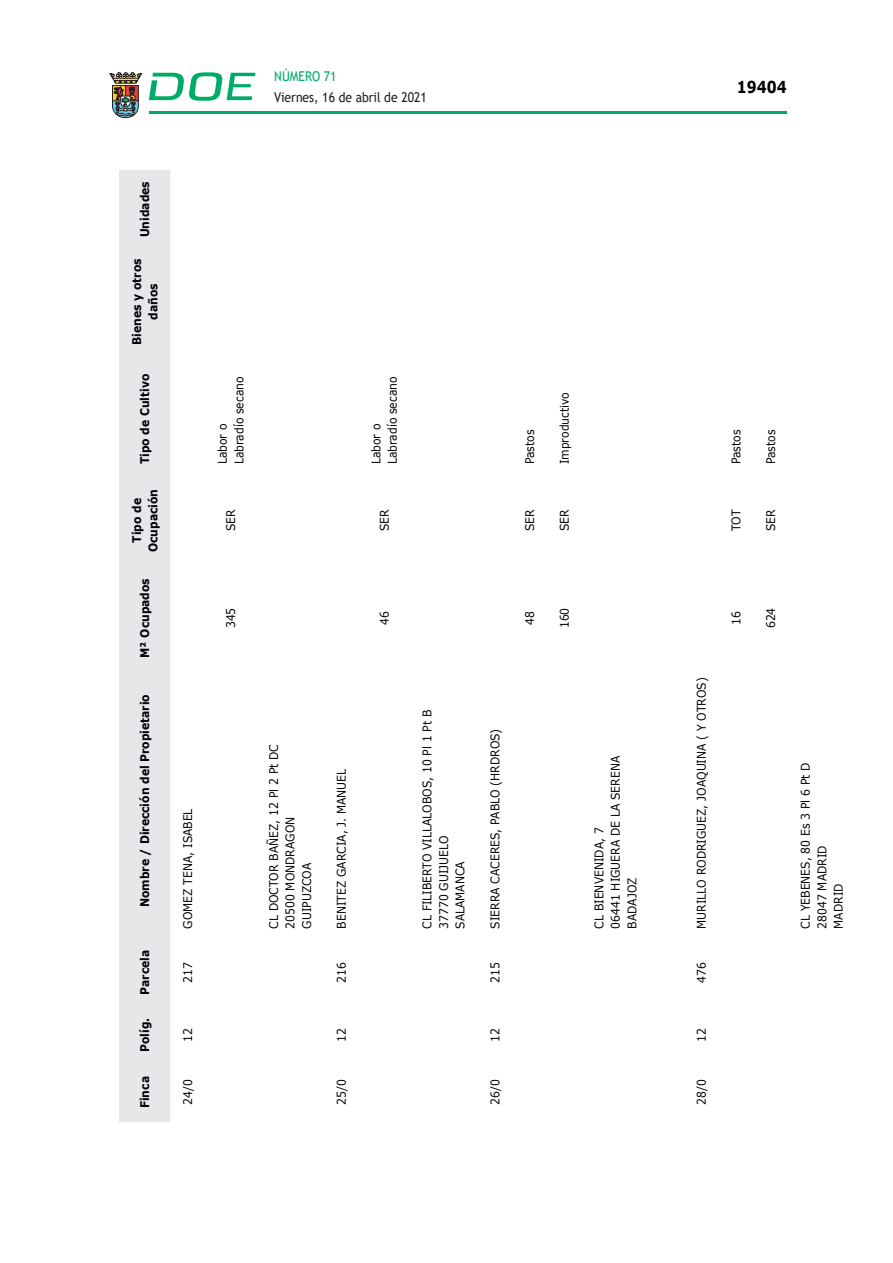
<style>
.page{position:relative;width:893px;height:1263px;background:#fff}
.page>*{position:absolute;margin:0;border:0;box-sizing:border-box;transform-origin:0 0}
.t1{font:700 16.5px "Verdana";color:#000;scale:.85 1}
.t2{font:13.5px "Trebuchet MS";color:#231f20;scale:.9 1}
.t3{font:13.5px "Trebuchet MS";color:#00ab67;scale:.9 1}
.t4{font:12px/16.5px "Verdana";color:#00000a;scale:.9 1}
.t5{font:700 12px/16.5px "Verdana";color:#00000a;text-align:center;scale:.9 1}
</style>
<div class="page">
<hr style="left:149px;top:111px;width:638px;height:3px;background:#00ab66">
<svg style="left:109px;top:72px;width:33px;height:46px"></svg>
<svg style="left:149px;top:72px;width:106px;height:29px"></svg>
<div style="left:119px;top:170px;width:51px;height:952px;background:#e6e7e9"></div>
<p class="t3" style="left:274px;top:67px;width:71px">NÚMERO 71</p>
<p class="t2" style="left:274px;top:88px;width:171px">Viernes, 16 de abril de 2021</p>
<p class="t5" style="left:136px;top:237px;width:64px;rotate:-90deg">Unidades</p>
<p class="t5" style="left:128px;top:345px;width:97px;rotate:-90deg">Bienes y otros daños</p>
<p class="t5" style="left:136px;top:464px;width:102px;rotate:-90deg">Tipo de Cultivo</p>
<p class="t5" style="left:128px;top:552px;width:72px;rotate:-90deg">Tipo de<br>Ocupación</p>
<p class="t5" style="left:136px;top:658px;width:90px;rotate:-90deg">M² Ocupados</p>
<p class="t5" style="left:136px;top:907px;width:238px;rotate:-90deg">Nombre / Dirección del Propietario</p>
<p class="t5" style="left:136px;top:995px;width:51px;rotate:-90deg">Parcela</p>
<p class="t5" style="left:136px;top:1052px;width:39px;rotate:-90deg">Políg.</p>
<p class="t5" style="left:136px;top:1108px;width:37px;rotate:-90deg">Finca</p>
<p class="t4" style="left:179px;top:929px;width:135px;rotate:-90deg">GOMEZ TENA, ISABEL</p>
<p class="t4" style="left:179px;top:983px;width:24px;rotate:-90deg">217</p>
<p class="t4" style="left:179px;top:1042px;width:17px;rotate:-90deg">12</p>
<p class="t4" style="left:179px;top:1105px;width:30px;rotate:-90deg">24/0</p>
<p class="t4" style="left:214px;top:464px;width:99px;rotate:-90deg">Labor o<br>Labradío secano</p>
<p class="t4" style="left:222px;top:531px;width:26px;rotate:-90deg">SER</p>
<p class="t4" style="left:222px;top:628px;width:24px;rotate:-90deg">345</p>
<p class="t4" style="left:265px;top:929px;width:207px;rotate:-90deg">CL DOCTOR BAÑEZ, 12 Pl 2 Pt DC<br>20500 MONDRAGON<br>GUIPUZCOA</p>
<p class="t4" style="left:368px;top:464px;width:99px;rotate:-90deg">Labor o<br>Labradío secano</p>
<p class="t4" style="left:376px;top:531px;width:26px;rotate:-90deg">SER</p>
<p class="t4" style="left:376px;top:625px;width:17px;rotate:-90deg">46</p>
<p class="t4" style="left:333px;top:929px;width:179px;rotate:-90deg">BENITEZ GARCIA, J. MANUEL</p>
<p class="t4" style="left:333px;top:983px;width:24px;rotate:-90deg">216</p>
<p class="t4" style="left:333px;top:1042px;width:17px;rotate:-90deg">12</p>
<p class="t4" style="left:333px;top:1105px;width:30px;rotate:-90deg">25/0</p>
<p class="t4" style="left:419px;top:929px;width:245px;rotate:-90deg">CL FILIBERTO VILLALOBOS, 10 Pl 1 Pt B<br>37770 GUIJUELO<br>SALAMANCA</p>
<p class="t4" style="left:521px;top:464px;width:40px;rotate:-90deg">Pastos</p>
<p class="t4" style="left:521px;top:531px;width:26px;rotate:-90deg">SER</p>
<p class="t4" style="left:556px;top:464px;width:82px;rotate:-90deg">Improductivo</p>
<p class="t4" style="left:556px;top:531px;width:26px;rotate:-90deg">SER</p>
<p class="t4" style="left:521px;top:625px;width:17px;rotate:-90deg">48</p>
<p class="t4" style="left:556px;top:628px;width:24px;rotate:-90deg">160</p>
<p class="t4" style="left:487px;top:929px;width:224px;rotate:-90deg">SIERRA CACERES, PABLO (HRDROS)</p>
<p class="t4" style="left:487px;top:983px;width:24px;rotate:-90deg">215</p>
<p class="t4" style="left:487px;top:1042px;width:17px;rotate:-90deg">12</p>
<p class="t4" style="left:487px;top:1105px;width:30px;rotate:-90deg">26/0</p>
<p class="t4" style="left:591px;top:929px;width:193px;rotate:-90deg">CL BIENVENIDA, 7<br>06441 HIGUERA DE LA SERENA<br>BADAJOZ</p>
<h1 class="t1" style="left:737px;top:75px;width:60px">19404</h1>
<p class="t4" style="left:728px;top:464px;width:40px;rotate:-90deg">Pastos</p>
<p class="t4" style="left:728px;top:531px;width:25px;rotate:-90deg">TOT</p>
<p class="t4" style="left:762px;top:464px;width:40px;rotate:-90deg">Pastos</p>
<p class="t4" style="left:762px;top:531px;width:26px;rotate:-90deg">SER</p>
<p class="t4" style="left:693px;top:929px;width:281px;rotate:-90deg">MURILLO RODRIGUEZ, JOAQUINA ( Y OTROS)</p>
<p class="t4" style="left:693px;top:983px;width:24px;rotate:-90deg">476</p>
<p class="t4" style="left:693px;top:1042px;width:17px;rotate:-90deg">12</p>
<p class="t4" style="left:693px;top:1105px;width:30px;rotate:-90deg">28/0</p>
<p class="t4" style="left:728px;top:625px;width:17px;rotate:-90deg">16</p>
<p class="t4" style="left:762px;top:628px;width:24px;rotate:-90deg">624</p>
<p class="t4" style="left:797px;top:929px;width:186px;rotate:-90deg">CL YEBENES, 80 Es 3 Pl 6 Pt D<br>28047 MADRID<br>MADRID</p>
</div>
